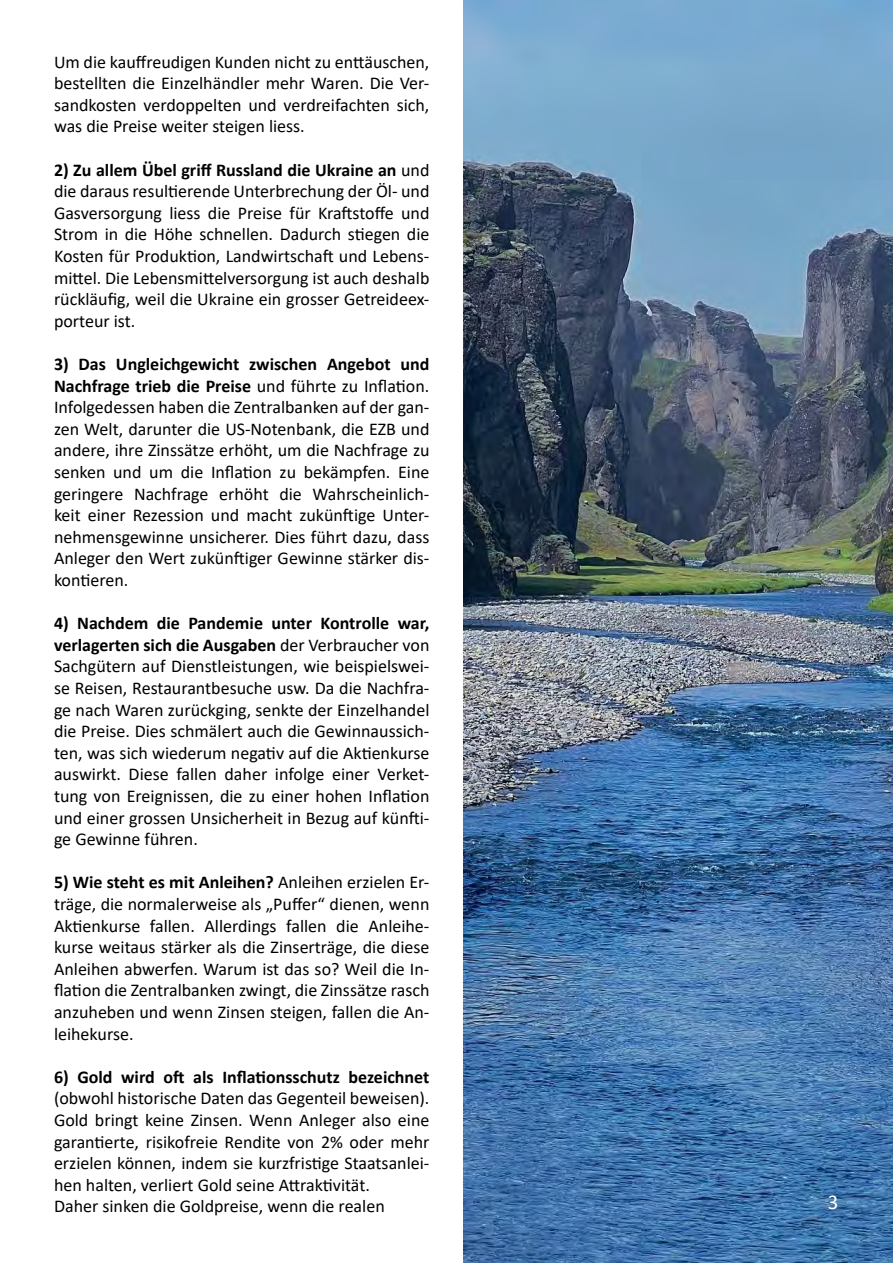
<style>
.page{position:relative;width:893px;height:1263px;background:#fff}
.page>*{position:absolute;margin:0;border:0;box-sizing:border-box;transform-origin:0 0}
.t1{font:21px "Calibri";color:#fff}
.t2{font:18px/21.6px "Calibri";color:#000;text-align:justify}
.t3{font:700 18px "Calibri";color:#000}
.s1{font-weight:700}
</style>
<div class="page">
<img style="left:463px;top:0;width:430px;height:1263px">
<p class="t2" style="left:54px;top:50px;width:377px">Um die kauffreudigen Kunden nicht zu enttäuschen, bestellten die Einzelhändler mehr Waren. Die Ver&shy;sandkosten verdoppelten und verdreifachten sich, was die Preise weiter steigen liess.</p>
<p class="t2" style="left:54px;top:158px;width:377px"><span class="s1">2) Zu allem Übel griff Russland die Ukraine an</span> und die daraus resultierende Unterbrechung der Öl- und Gasversorgung liess die Preise für Kraftstoffe und Strom in die Höhe schnellen. Dadurch stiegen die Kosten für Produktion, Landwirtschaft und Lebens&shy;mittel. Die Lebensmittelversorgung ist auch deshalb rückläufig, weil die Ukraine ein grosser Getreideex&shy;porteur ist.</p>
<p class="t2" style="left:54px;top:353px;width:377px"><span class="s1">3) Das Ungleichgewicht zwischen Angebot und Nachfrage trieb die Preise</span> und führte zu Inflation.<br>Infolgedessen haben die Zentralbanken auf der gan&shy;zen Welt, darunter die US-Notenbank, die EZB und andere, ihre Zinssätze erhöht, um die Nachfrage zu senken und um die Inflation zu bekämpfen. Eine geringere Nachfrage erhöht die Wahrscheinlich&shy;keit einer Rezession und macht zukünftige Unter&shy;nehmensgewinne unsicherer. Dies führt dazu, dass Anleger den Wert zukünftiger Gewinne stärker dis&shy;kontieren.</p>
<p class="t2" style="left:54px;top:612px;width:377px"><span class="s1">4) Nachdem die Pandemie unter Kontrolle war, verlagerten sich die Ausgaben</span> der Verbraucher von Sachgütern auf Dienstleistungen, wie beispielswei&shy;se Reisen, Restaurantbesuche usw. Da die Nachfra&shy;ge nach Waren zurückging, senkte der Einzelhandel die Preise. Dies schmälert auch die Gewinnaussich&shy;ten, was sich wiederum negativ auf die Aktienkurse auswirkt. Diese fallen daher infolge einer Verket&shy;tung von Ereignissen, die zu einer hohen Inflation und einer grossen Unsicherheit in Bezug auf künfti&shy;ge Gewinne führen.</p>
<p class="t2" style="left:54px;top:871px;width:377px"><span class="s1">5) Wie steht es mit Anleihen?</span> Anleihen erzielen Er&shy;träge, die normalerweise als „Puffer“ dienen, wenn Aktienkurse fallen. Allerdings fallen die Anleihe&shy;kurse weitaus stärker als die Zinserträge, die diese Anleihen abwerfen. Warum ist das so? Weil die In&shy;flation die Zentralbanken zwingt, die Zinssätze rasch anzuheben und wenn Zinsen steigen, fallen die An&shy;leihekurse.</p>
<p class="t3" style="left:54px;top:1064px;width:377px">6) Gold wird oft als Inflationsschutz bezeichnet</p>
<p class="t2" style="left:54px;top:1087px;width:377px;text-align:left">(obwohl historische Daten das Gegenteil beweisen).<br>Gold bringt keine Zinsen. Wenn Anleger also eine garantierte, risikofreie Rendite von 2% oder mehr erzielen können, indem sie kurzfristige Staatsanlei&shy;hen halten, verliert Gold seine Attraktivität.<br>Daher sinken die Goldpreise, wenn die realen</p>
<p class="t1" style="left:828px;top:1187px;width:12px">3</p>
</div>
